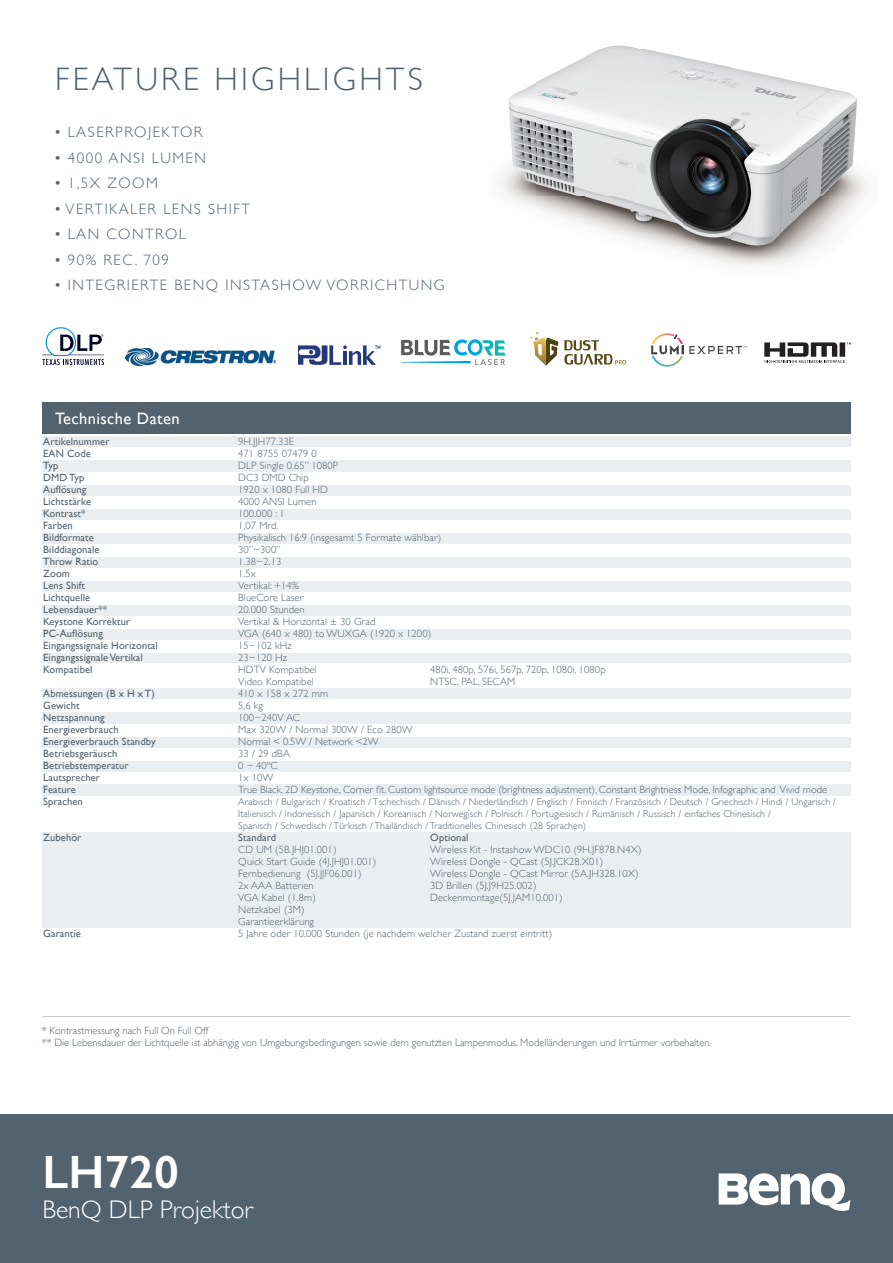
<style>
.page{position:relative;width:893px;height:1263px;background:#fff}
.page>*{position:absolute;margin:0;border:0;box-sizing:border-box;transform-origin:0 0}
.t1{font:600 46.95px "Gill Sans";color:#fff}
.t2{font:300 32.4px "Gill Sans";letter-spacing:.1em;color:#52626f}
.t3{font:300 25.5px "Gill Sans";color:#fff}
.t4{font:16.5px "Gill Sans";letter-spacing:.025em;color:#fff}
.t5{font:300 15px "Gill Sans";letter-spacing:.1em;color:#52626f}
.t6{font:300 10.5px/12.5px "Gill Sans";letter-spacing:.01em;color:#52626f}
.t7{font:10.5px "Gill Sans";letter-spacing:.01em;color:#52626f}
.t8{font:300 9.9px/12px "Gill Sans";letter-spacing:.01em;color:#52626f}
.s1{font-weight:400}
</style>
<div class="page">
<div style="left:0;top:1115px;width:893px;height:148px;background:#52626f"></div>
<svg style="left:719px;top:1173px;width:131px;height:38px"></svg>
<img style="left:500px;top:45px;width:368px;height:300px">
<svg style="left:564px;top:340px;width:62px;height:25px"></svg>
<svg style="left:530px;top:332px;width:28px;height:34px"></svg>
<img style="left:652px;top:333px;width:31px;height:12px">
<svg style="left:674px;top:334px;width:4px;height:5px"></svg>
<svg style="left:651px;top:345px;width:32px;height:22px"></svg>
<svg style="left:689px;top:346px;width:58px;height:8px"></svg>
<svg style="left:298px;top:345px;width:82px;height:20px"></svg>
<img style="left:126px;top:348px;width:150px;height:17px">
<svg style="left:401px;top:339px;width:105px;height:26px"></svg>
<svg style="left:42px;top:327px;width:62px;height:38px"></svg>
<svg style="left:764px;top:342px;width:87px;height:21px"></svg>
<div style="left:43px;top:402px;width:808px;height:31px;background:#52626f"></div>
<div style="left:43px;top:436px;width:808px;height:498px;background:#ebeef0"></div>
<div style="left:43px;top:472px;width:817px;height:13px;background:#fff"></div>
<div style="left:43px;top:447px;width:817px;height:12px;background:#fff"></div>
<div style="left:43px;top:544px;width:817px;height:13px;background:#fff"></div>
<div style="left:43px;top:616px;width:817px;height:13px;background:#fff"></div>
<div style="left:43px;top:520px;width:817px;height:13px;background:#fff"></div>
<div style="left:43px;top:592px;width:817px;height:13px;background:#fff"></div>
<div style="left:43px;top:664px;width:817px;height:24px;background:#fff"></div>
<div style="left:43px;top:496px;width:817px;height:13px;background:#fff"></div>
<div style="left:43px;top:568px;width:817px;height:13px;background:#fff"></div>
<div style="left:43px;top:640px;width:817px;height:13px;background:#fff"></div>
<hr style="left:43px;top:1016px;width:807px;height:1px;background:#c4ccd2">
<div style="left:41px;top:699px;width:817px;height:13px;background:#fff"></div>
<div style="left:41px;top:928px;width:817px;height:13px;background:#fff"></div>
<div style="left:41px;top:796px;width:817px;height:35px;background:#fff"></div>
<div style="left:41px;top:772px;width:817px;height:12px;background:#fff"></div>
<div style="left:41px;top:748px;width:817px;height:12px;background:#fff"></div>
<div style="left:41px;top:724px;width:817px;height:12px;background:#fff"></div>
<h2 class="t2" style="left:55px;top:60px;width:369px">FEATURE HIGHLIGHTS</h2>
<h3 class="t5" style="left:55px;top:123px;width:149px"><span class="s1">•</span> LASERPROJEKTOR</h3>
<h3 class="t5" style="left:55px;top:149px;width:152px"><span class="s1">•</span> 4000 ANSI LUMEN</h3>
<h3 class="t5" style="left:55px;top:174px;width:104px"><span class="s1">•</span> 1,5X ZOOM</h3>
<h3 class="t5" style="left:55px;top:200px;width:196px"><span class="s1">•</span> VERTIKALER LENS SHIFT</h3>
<h3 class="t5" style="left:55px;top:225px;width:132px"><span class="s1">•</span> LAN CONTROL</h3>
<h3 class="t5" style="left:55px;top:251px;width:115px"><span class="s1">•</span> 90% REC. 709</h3>
<h3 class="t5" style="left:55px;top:276px;width:391px"><span class="s1">•</span> INTEGRIERTE BENQ INSTASHOW VORRICHTUNG</h3>
<h3 class="t4" style="left:55px;top:408px;width:126px">Technische Daten</h3>
<p class="t7" style="left:43px;top:436px;width:68px">Artikelnummer</p>
<p class="t6" style="left:238px;top:435px;width:57px">9H.JJH77.33E</p>
<p class="t7" style="left:43px;top:448px;width:49px">EAN Code</p>
<p class="t6" style="left:238px;top:447px;width:80px">471 8755 07479 0</p>
<p class="t7" style="left:43px;top:460px;width:17px">Typ</p>
<p class="t6" style="left:238px;top:459px;width:101px">DLP Single 0.65” 1080P</p>
<p class="t7" style="left:43px;top:472px;width:43px">DMD Typ</p>
<p class="t6" style="left:238px;top:471px;width:72px">DC3 DMD Chip</p>
<p class="t7" style="left:43px;top:484px;width:45px">Auflösung</p>
<p class="t6" style="left:238px;top:483px;width:91px">1920 x 1080 Full HD</p>
<p class="t7" style="left:43px;top:496px;width:49px">Lichtstärke</p>
<p class="t6" style="left:238px;top:495px;width:80px">4000 ANSI Lumen</p>
<p class="t7" style="left:43px;top:508px;width:44px">Kontrast*</p>
<p class="t6" style="left:238px;top:507px;width:48px">100.000 : 1</p>
<p class="t7" style="left:43px;top:520px;width:31px">Farben</p>
<p class="t6" style="left:238px;top:519px;width:42px">1,07 Mrd.</p>
<p class="t7" style="left:43px;top:532px;width:52px">Bildformate</p>
<p class="t6" style="left:238px;top:531px;width:204px">Physikalisch 16:9 (insgesamt 5 Formate wählbar)</p>
<p class="t7" style="left:43px;top:544px;width:58px">Bilddiagonale</p>
<p class="t6" style="left:238px;top:543px;width:44px">30”~300”</p>
<p class="t7" style="left:43px;top:556px;width:57px">Throw Ratio</p>
<p class="t6" style="left:238px;top:555px;width:44px">1.38~2.13</p>
<p class="t7" style="left:43px;top:568px;width:28px">Zoom</p>
<p class="t6" style="left:238px;top:567px;width:19px">1.5x</p>
<p class="t7" style="left:43px;top:580px;width:43px">Lens Shift</p>
<p class="t6" style="left:238px;top:579px;width:63px">Vertikal: +14%</p>
<p class="t7" style="left:43px;top:592px;width:48px">Lichtquelle</p>
<p class="t6" style="left:238px;top:591px;width:66px">BlueCore Laser</p>
<p class="t7" style="left:43px;top:604px;width:66px">Lebensdauer**</p>
<p class="t6" style="left:238px;top:603px;width:68px">20.000 Stunden</p>
<p class="t7" style="left:43px;top:616px;width:89px">Keystone Korrektur</p>
<p class="t6" style="left:238px;top:615px;width:139px">Vertikal &amp; Horizontal ± 30 Grad</p>
<p class="t7" style="left:43px;top:628px;width:61px">PC-Auflösung</p>
<p class="t6" style="left:238px;top:627px;width:194px">VGA (640 x 480) to WUXGA (1920 x 1200)</p>
<p class="t7" style="left:43px;top:640px;width:116px">Eingangssignale Horizontal</p>
<p class="t6" style="left:238px;top:639px;width:55px">15~102 kHz</p>
<p class="t7" style="left:43px;top:652px;width:101px">Eingangssignale Vertikal</p>
<p class="t6" style="left:238px;top:651px;width:50px">23~120 Hz</p>
<p class="t7" style="left:43px;top:664px;width:51px">Kompatibel</p>
<p class="t6" style="left:238px;top:663px;width:80px">HDTV Kompatibel</p>
<p class="t6" style="left:430px;top:663px;width:177px">480i, 480p, 576i, 567p, 720p, 1080i, 1080p</p>
<p class="t6" style="left:238px;top:675px;width:77px">Video Kompatibel</p>
<p class="t6" style="left:430px;top:675px;width:87px">NTSC, PAL, SECAM</p>
<p class="t7" style="left:43px;top:688px;width:113px">Abmessungen (B x H x T)</p>
<p class="t6" style="left:238px;top:687px;width:91px">410 x 158 x 272 mm</p>
<p class="t7" style="left:43px;top:700px;width:38px">Gewicht</p>
<p class="t6" style="left:238px;top:699px;width:26px">5,6 kg</p>
<p class="t7" style="left:43px;top:712px;width:63px">Netzspannung</p>
<p class="t6" style="left:238px;top:711px;width:63px">100~240V AC</p>
<p class="t7" style="left:43px;top:724px;width:77px">Energieverbrauch</p>
<p class="t6" style="left:238px;top:723px;width:176px">Max 320W / Normal 300W / Eco 280W</p>
<p class="t7" style="left:43px;top:736px;width:114px">Energieverbrauch Standby</p>
<p class="t6" style="left:238px;top:735px;width:142px">Normal &lt; 0.5W / Network &lt;2W</p>
<p class="t7" style="left:43px;top:748px;width:76px">Betriebsgeräusch</p>
<p class="t6" style="left:238px;top:747px;width:53px">33 / 29 dBA</p>
<p class="t7" style="left:43px;top:760px;width:87px">Betriebstemperatur</p>
<p class="t6" style="left:238px;top:759px;width:41px">0 ~ 40ºC</p>
<p class="t7" style="left:43px;top:772px;width:58px">Lautsprecher</p>
<p class="t6" style="left:238px;top:771px;width:37px">1x 10W</p>
<p class="t7" style="left:43px;top:784px;width:34px">Feature</p>
<p class="t6" style="left:238px;top:783px;width:590px">True Black, 2D Keystone, Corner fit. Custom lightsource mode (brightness adjustment), Constant Brightness Mode, Infographic and Vivid mode</p>
<p class="t7" style="left:43px;top:796px;width:41px">Sprachen</p>
<p class="t8" style="left:238px;top:796px;width:599px">Arabisch / Bulgarisch / Kroatisch / Tschechisch / Dänisch / Niederländisch / Englisch / Finnisch / Französisch / Deutsch / Griechisch / Hindi / Ungarisch /<br>Italienisch / Indonesisch / Japanisch / Koreanisch / Norwegisch / Polnisch / Portugiesisch / Rumänisch / Russisch / einfaches Chinesisch /<br>Spanisch / Schwedisch / Türkisch / Thailändisch / Traditionelles Chinesisch (28 Sprachen)</p>
<p class="t7" style="left:43px;top:832px;width:40px">Zubehör</p>
<p class="t7" style="left:238px;top:832px;width:39px">Standard</p>
<p class="t7" style="left:430px;top:832px;width:40px">Optional</p>
<p class="t6" style="left:238px;top:843px;width:100px">CD UM (5B.JHJ01.001)</p>
<p class="t6" style="left:430px;top:843px;width:213px">Wireless Kit - Instashow WDC10 (9H.JF878.N4X)</p>
<p class="t6" style="left:238px;top:855px;width:140px">Quick Start Guide (4J.JHJ01.001)</p>
<p class="t6" style="left:430px;top:855px;width:175px">Wireless Dongle - QCast (5J.JCK28.X01)</p>
<p class="t6" style="left:238px;top:867px;width:125px">Fernbedienung (5J.JJF06.001)</p>
<p class="t6" style="left:430px;top:867px;width:210px">Wireless Dongle - QCast Mirror (5A.JH328.10X)</p>
<p class="t6" style="left:238px;top:879px;width:77px">2x AAA Batterien</p>
<p class="t6" style="left:430px;top:879px;width:108px">3D Brillen (5J.J9H25.002)</p>
<p class="t6" style="left:238px;top:891px;width:79px">VGA Kabel (1.8m)</p>
<p class="t6" style="left:430px;top:891px;width:134px">Deckenmontage(5J.JAM10.001)</p>
<p class="t6" style="left:238px;top:903px;width:77px;line-height:12px">Netzkabel (3M)<br>Garantieerklärung</p>
<p class="t7" style="left:43px;top:928px;width:39px">Garantie</p>
<p class="t6" style="left:238px;top:927px;width:316px">5 Jahre oder 10.000 Stunden (je nachdem welcher Zustand zuerst eintritt)</p>
<p class="t6" style="left:42px;top:1023px;width:671px">* Kontrastmessung nach Full On Full Off<br>** Die Lebensdauer der Lichtquelle ist abhängig von Umgebungsbedingungen sowie dem genutzten Lampenmodus. Modelländerungen und Irrtürmer vorbehalten.</p>
<h1 class="t1" style="left:43px;top:1143px;width:138px">LH720</h1>
<h3 class="t3" style="left:43px;top:1189px;width:212px">BenQ DLP Projektor</h3>
</div>
